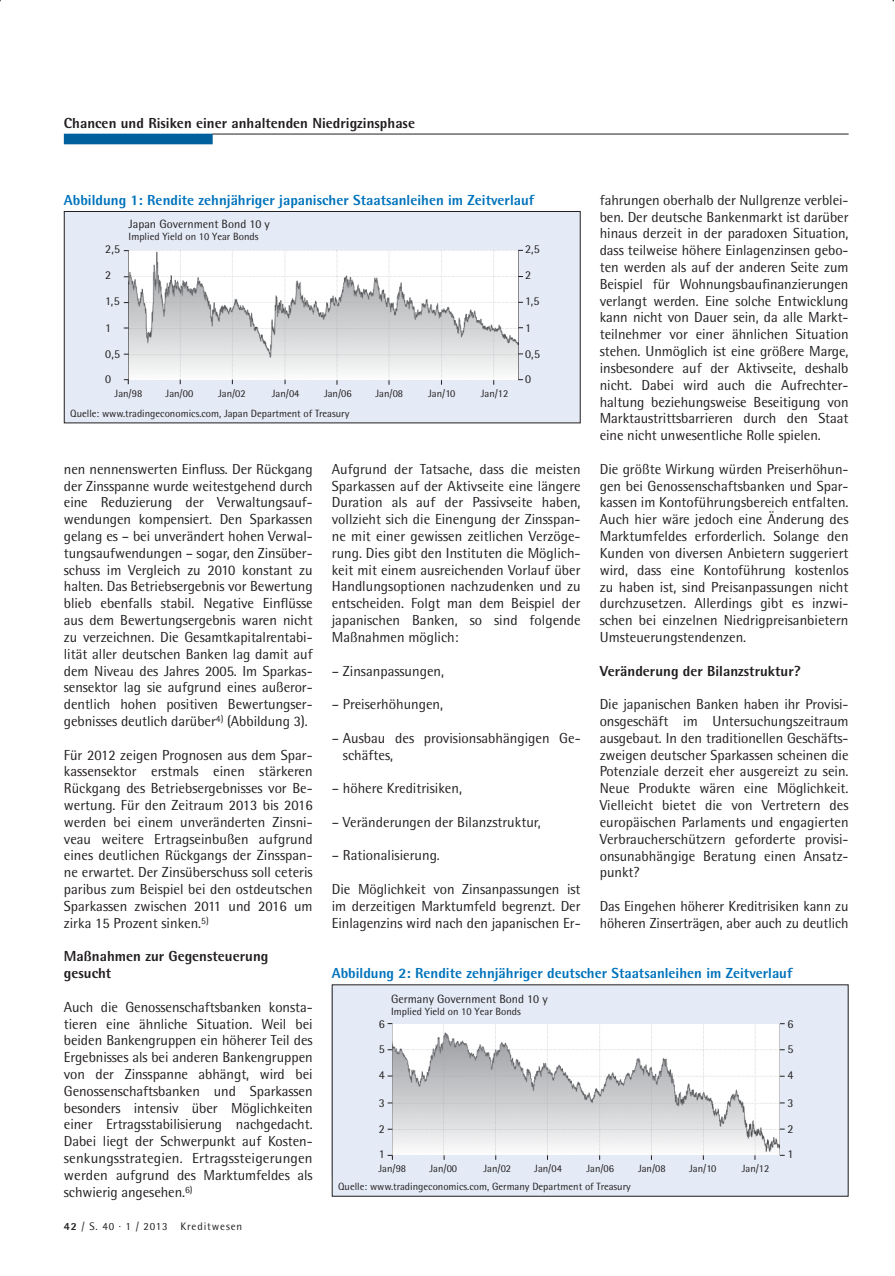
<style>
.page{position:relative;width:895px;height:1276px;background:#fff}
.page>*{position:absolute;margin:0;border:0;box-sizing:border-box;transform-origin:0 0}
.t1{font:14.55px/16.8px "Rotis Semi Sans";color:#231f20;text-align:justify}
.t2{font:800 14.55px "Rotis Semi Sans";color:#0073bc}
.t3{font:800 14.55px/16.8px "Rotis Semi Sans";color:#231f20}
.t4{font:12px/25.8px "Rotis Semi Sans";color:#231f20}
.t5{font:10.95px "Rotis Semi Sans";letter-spacing:.08em;color:#231f20}
.t6{font:10.5px "Rotis Semi Sans";color:#231f20}
.s1{font-weight:800}
</style>
<div class="page">
<hr style="left:212px;top:134px;width:636px;height:1px;background:#231f20">
<div style="left:65px;top:134px;width:147px;height:9px;background:#00609d"></div>
<div style="left:64px;top:134px;width:149px;height:10px;border:2px solid #00609d"></div>
<div style="left:64px;top:211px;width:516px;height:212px;background:#e4ebf6"></div>
<img style="left:128px;top:250px;width:391px;height:130px">
<svg style="left:124px;top:379px;width:5px;height:5px"></svg>
<div style="left:64px;top:211px;width:516px;height:212px;border:1px solid #231f20"></div>
<img style="left:392px;top:1022px;width:388px;height:133px">
<div style="left:332px;top:987px;width:60px;height:189px;background:#e4ebf6"></div>
<div style="left:780px;top:987px;width:68px;height:189px;background:#e4ebf6"></div>
<div style="left:386px;top:987px;width:396px;height:35px;background:#e4ebf6"></div>
<div style="left:332px;top:1155px;width:516px;height:37px;background:#e4ebf6"></div>
<svg style="left:388px;top:1154px;width:5px;height:5px"></svg>
<p class="t3" style="left:64px;top:115px;width:353px">Chancen und Risiken einer anhaltenden Niedrigzinsphase</p>
<p class="t2" style="left:64px;top:190px;width:472px">Abbildung 1: Rendite zehnjähriger japanischer Staatsanleihen im Zeitverlauf</p>
<p class="t1" style="left:600px;top:191px;width:250px">fahrungen oberhalb der Nullgrenze verblei&shy;ben. Der deutsche Bankenmarkt ist darüber hinaus derzeit in der paradoxen Situation, dass teilweise höhere Einlagenzinsen gebo&shy;ten werden als auf der anderen Seite zum Beispiel für Wohnungsbaufinanzierungen verlangt werden. Eine solche Entwicklung kann nicht von Dauer sein, da alle Markt&shy;teilnehmer vor einer ähnlichen Situation stehen. Unmöglich ist eine größere Marge, insbesondere auf der Aktivseite, deshalb nicht. Dabei wird auch die Aufrechter&shy;haltung beziehungsweise Beseitigung von Marktaustrittsbarrieren durch den Staat eine nicht unwesentliche Rolle spielen.</p>
<p class="t1" style="left:600px;top:460px;width:250px">Die größte Wirkung würden Preiserhöhun&shy;gen bei Genossenschaftsbanken und Spar&shy;kassen im Kontoführungsbereich entfalten.<br>Auch hier wäre jedoch eine Änderung des Marktumfeldes erforderlich. Solange den Kunden von diversen Anbietern suggeriert wird, dass eine Kontoführung kostenlos zu haben ist, sind Preisanpassungen nicht durchzusetzen. Allerdings gibt es inzwi&shy;schen bei einzelnen Niedrigpreisanbietern Umsteuerungstendenzen.</p>
<p class="t3" style="left:600px;top:662px;width:202px">Veränderung der Bilanzstruktur?</p>
<p class="t1" style="left:600px;top:695px;width:250px">Die japanischen Banken haben ihr Provisi&shy;onsgeschäft im Untersuchungszeitraum ausgebaut. In den traditionellen Geschäfts&shy;zweigen deutscher Sparkassen scheinen die Potenziale derzeit eher ausgereizt zu sein.<br>Neue Produkte wären eine Möglichkeit.<br>Vielleicht bietet die von Vertretern des europäischen Parlaments und engagierten Verbraucherschützern geforderte provisi&shy;onsunabhängige Beratung einen Ansatz&shy;punkt?</p>
<p class="t1" style="left:600px;top:897px;width:250px">Das Eingehen höherer Kreditrisiken kann zu höheren Zinserträgen, aber auch zu deutlich</p>
<p class="t4" style="left:129px;top:211px;width:143px">Japan Government Bond 10 y</p>
<p class="t6" style="left:129px;top:230px;width:131px">Implied Yield on 10 Year Bonds</p>
<p class="t4" style="left:105px;top:236px;width:16px">2,5<br>2<br>1,5</p>
<p class="t4" style="left:105px;top:315px;width:16px">1<br>0,5</p>
<p class="t4" style="left:105px;top:366px;width:8px">0</p>
<p class="t6" style="left:70px;top:407px;width:281px">Quelle: www.tradingeconomics.com, Japan Department of Treasury</p>
<p class="t4" style="left:525px;top:236px;width:16px">2,5<br>2<br>1,5</p>
<p class="t4" style="left:525px;top:315px;width:16px">1<br>0,5</p>
<p class="t4" style="left:525px;top:366px;width:8px">0</p>
<p class="t6" style="left:115px;top:387px;width:29px">Jan/98</p>
<p class="t6" style="left:166px;top:387px;width:29px">Jan/00</p>
<p class="t6" style="left:218px;top:387px;width:29px">Jan/02</p>
<p class="t6" style="left:272px;top:387px;width:29px">Jan/04</p>
<p class="t6" style="left:324px;top:387px;width:29px">Jan/06</p>
<p class="t6" style="left:376px;top:387px;width:29px">Jan/08</p>
<p class="t6" style="left:428px;top:387px;width:29px">Jan/10</p>
<p class="t6" style="left:481px;top:387px;width:29px">Jan/12</p>
<p class="t1" style="left:64px;top:460px;width:250px">nen nennenswerten Einfluss. Der Rückgang der Zinsspanne wurde weitestgehend durch eine Reduzierung der Verwaltungsauf&shy;wendungen kompensiert. Den Sparkassen gelang es – bei unverändert hohen Verwal&shy;tungsaufwendungen – sogar, den Zinsüber&shy;schuss im Vergleich zu 2010 konstant zu halten. Das Betriebsergebnis vor Bewertung blieb ebenfalls stabil. Negative Einflüsse aus dem Bewertungsergebnis waren nicht zu verzeichnen. Die Gesamtkapitalrentabi&shy;lität aller deutschen Banken lag damit auf dem Niveau des Jahres 2005. Im Sparkas&shy;sensektor lag sie aufgrund eines außeror&shy;dentlich hohen positiven Bewertungser&shy;gebnisses deutlich darüber<sup>4)</sup> (Abbildung 3).</p>
<p class="t1" style="left:64px;top:746px;width:250px">Für 2012 zeigen Prognosen aus dem Spar&shy;kassensektor erstmals einen stärkeren Rückgang des Betriebsergebnisses vor Be&shy;wertung. Für den Zeitraum 2013 bis 2016 werden bei einem unveränderten Zinsni&shy;veau weitere Ertragseinbußen aufgrund eines deutlichen Rückgangs der Zinsspan&shy;ne erwartet. Der Zinsüberschuss soll ceteris paribus zum Beispiel bei den ostdeutschen Sparkassen zwischen 2011 und 2016 um zirka 15 Prozent sinken.<sup>5)</sup></p>
<p class="t3" style="left:64px;top:947px;width:206px">Maßnahmen zur Gegensteuerung gesucht</p>
<p class="t1" style="left:64px;top:998px;width:250px">Auch die Genossenschaftsbanken konsta&shy;tieren eine ähnliche Situation. Weil bei beiden Bankengruppen ein höherer Teil des Ergebnisses als bei anderen Bankengruppen von der Zinsspanne abhängt, wird bei Genossenschaftsbanken und Sparkassen besonders intensiv über Möglichkeiten einer Ertragsstabilisierung nachgedacht.<br>Dabei liegt der Schwerpunkt auf Kosten&shy;senkungsstrategien. Ertragssteigerungen werden aufgrund des Marktumfeldes als schwierig angesehen.<sup>6)</sup></p>
<p class="t1" style="left:332px;top:460px;width:250px">Aufgrund der Tatsache, dass die meisten Sparkassen auf der Aktivseite eine längere Duration als auf der Passivseite haben, vollzieht sich die Einengung der Zinsspan&shy;ne mit einer gewissen zeitlichen Verzöge&shy;rung. Dies gibt den Instituten die Möglich&shy;keit mit einem ausreichenden Vorlauf über Handlungsoptionen nachzudenken und zu entscheiden. Folgt man dem Beispiel der japanischen Banken, so sind folgende Maßnahmen möglich:</p>
<p class="t1" style="left:332px;top:662px;width:114px">– Zinsanpassungen,</p>
<p class="t1" style="left:332px;top:695px;width:113px">– Preiserhöhungen,</p>
<p class="t1" style="left:343px;top:729px;width:239px;text-indent:-11px">– Ausbau des provisionsabhängigen Ge&shy;schäftes,</p>
<p class="t1" style="left:332px;top:779px;width:132px">– höhere Kreditrisiken,</p>
<p class="t1" style="left:332px;top:813px;width:211px">– Veränderungen der Bilanzstruktur,</p>
<p class="t1" style="left:332px;top:846px;width:110px">– Rationalisierung.</p>
<p class="t1" style="left:332px;top:880px;width:250px">Die Möglichkeit von Zinsanpassungen ist im derzeitigen Marktumfeld begrenzt. Der Einlagenzins wird nach den japanischen Er-</p>
<p class="t2" style="left:332px;top:963px;width:462px">Abbildung 2: Rendite zehnjähriger deutscher Staatsanleihen im Zeitverlauf</p>
<p class="t4" style="left:391px;top:985px;width:158px">Germany Government Bond 10 y</p>
<p class="t6" style="left:391px;top:1004px;width:131px">Implied Yield on 10 Year Bonds</p>
<p class="t4" style="left:379px;top:1010px;width:8px;text-align:justify">6<br>5<br>4</p>
<p class="t4" style="left:379px;top:1089px;width:8px">3<br>2</p>
<p class="t4" style="left:379px;top:1140px;width:8px">1</p>
<p class="t6" style="left:379px;top:1161px;width:29px">Jan/98</p>
<p class="t6" style="left:429px;top:1161px;width:29px">Jan/00</p>
<p class="t6" style="left:483px;top:1161px;width:29px">Jan/02</p>
<p class="t6" style="left:534px;top:1161px;width:29px">Jan/04</p>
<p class="t6" style="left:586px;top:1161px;width:29px">Jan/06</p>
<p class="t6" style="left:638px;top:1161px;width:29px">Jan/08</p>
<p class="t6" style="left:689px;top:1161px;width:29px">Jan/10</p>
<p class="t6" style="left:742px;top:1161px;width:29px">Jan/12</p>
<p class="t4" style="left:787px;top:1010px;width:8px;text-align:justify">6<br>5<br>4</p>
<p class="t4" style="left:787px;top:1089px;width:8px">3<br>2</p>
<p class="t4" style="left:787px;top:1140px;width:8px">1</p>
<p class="t6" style="left:338px;top:1180px;width:294px">Quelle: www.tradingeconomics.com, Germany Department of Treasury</p>
<p class="t5" style="left:64px;top:1219px;width:180px"><span class="s1">42</span> / S. 40 · 1 / 2013 Kreditwesen</p>
</div>
